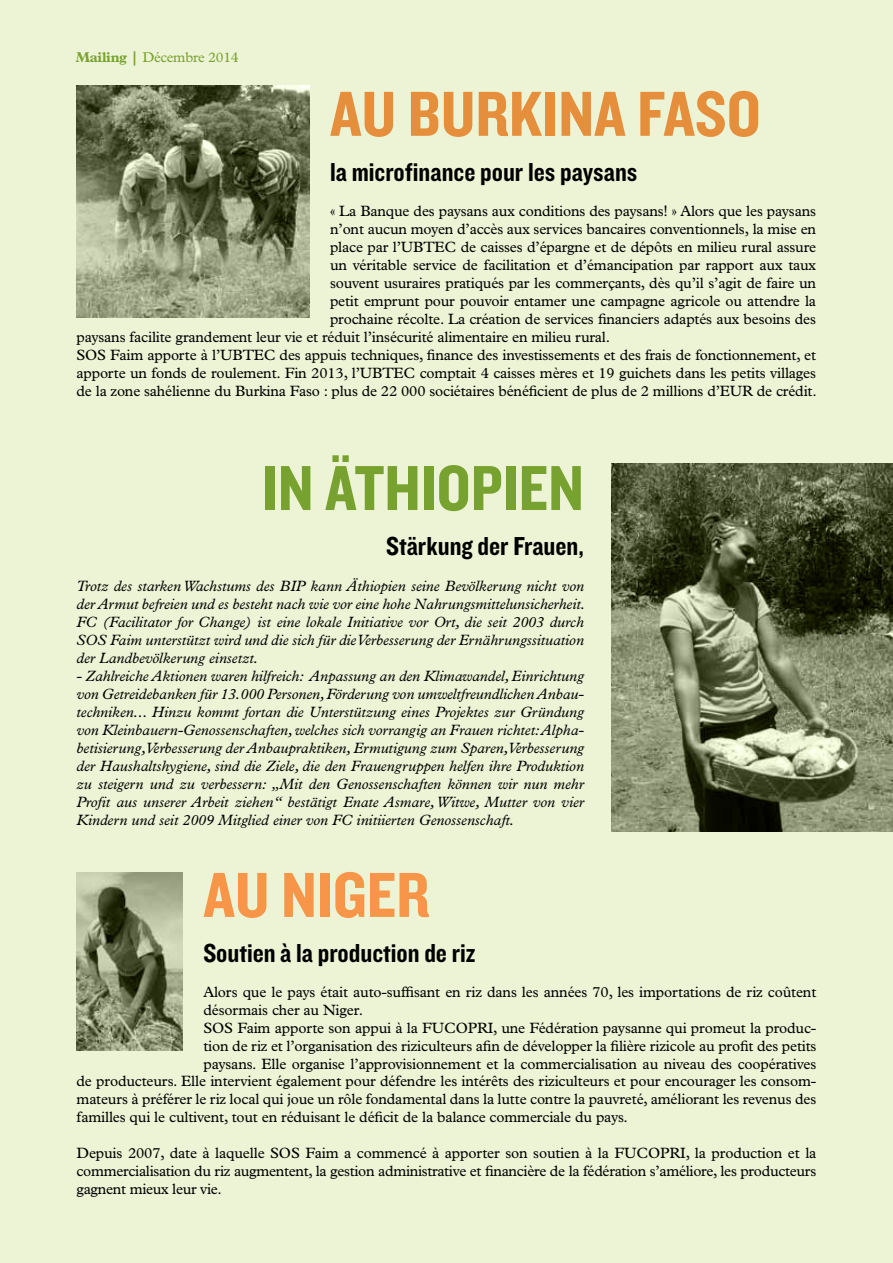
<style>
.page{position:relative;width:893px;height:1263px;background:#edf4d5}
.page>*{position:absolute;margin:0;border:0;box-sizing:border-box;transform-origin:0 0}
.t1{font:66px "Knockout HTF50 Welterweight";color:#f79548}
.t2{font:66px "Knockout HTF50 Welterweight";color:#78a22f}
.t3{font:27px "Knockout HTF50 Welterweight";color:#000}
.t4{font:15px/18px "Plantin Std";letter-spacing:-.01em;color:#000;text-align:justify}
.t5{font:italic 15px/18px "Plantin Std";color:#000;text-align:justify}
.t6{font:14.25px "Plantin Std";letter-spacing:-.02em;color:#78a22f}
.s1{font-weight:700}
</style>
<div class="page">
<img style="left:611px;top:463px;width:282px;height:368px">
<img style="left:77px;top:85px;width:232px;height:232px">
<img style="left:77px;top:872px;width:106px;height:178px">
<p class="t6" style="left:76px;top:49px;width:164px"><span class="s1">Mailing |</span> Décembre 2014</p>
<h1 class="t1" style="left:330px;top:79px;width:432px">AU Burkina Faso</h1>
<h2 class="t3" style="left:330px;top:158px;width:309px">la microfinance pour les paysans</h2>
<p class="t4" style="left:330px;top:202px;width:487px">« La Banque des paysans aux conditions des paysans! » Alors que les paysans</p>
<p class="t4" style="left:330px;top:220px;width:488px">n’ont aucun moyen d’accès aux services bancaires conventionnels, la mise en</p>
<p class="t4" style="left:330px;top:238px;width:488px">place par l’UBTEC de caisses d’épargne et de dépôts en milieu rural assure</p>
<p class="t4" style="left:330px;top:256px;width:488px">un véritable service de facilitation et d’émancipation par rapport aux taux</p>
<p class="t4" style="left:330px;top:274px;width:488px">souvent usuraires pratiqués par les commerçants, dès qu’il s’agit de faire un</p>
<p class="t4" style="left:330px;top:292px;width:488px">petit emprunt pour pouvoir entamer une campagne agricole ou attendre la</p>
<p class="t4" style="left:330px;top:310px;width:487px">prochaine récolte. La création de services financiers adaptés aux besoins des</p>
<p class="t4" style="left:77px;top:328px;width:535px">paysans facilite grandement leur vie et réduit l’insécurité alimentaire en milieu rural.</p>
<p class="t4" style="left:77px;top:346px;width:741px">SOS Faim apporte à l’UBTEC des appuis techniques, finance des investissements et des frais de fonctionnement, et</p>
<p class="t4" style="left:77px;top:364px;width:741px">apporte un fonds de roulement. Fin 2013, l’UBTEC comptait 4 caisses mères et 19 guichets dans les petits villages</p>
<p class="t4" style="left:77px;top:382px;width:742px">de la zone sahélienne du Burkina Faso : plus de 22 000 sociétaires bénéficient de plus de 2 millions d’EUR de crédit.</p>
<h1 class="t2" style="left:262px;top:454px;width:323px">In Äthiopien</h1>
<h2 class="t3" style="left:386px;top:532px;width:199px">Stärkung der Frauen,</h2>
<p class="t5" style="left:77px;top:577px;width:510px">Trotz des starken Wachstums des BIP kann Äthiopien seine Bevölkerung nicht von der Armut befreien und es besteht nach wie vor eine hohe Nahrungsmittelunsicherheit.<br>FC (Facilitator for Change) ist eine lokale Initiative vor Ort, die seit 2003 durch SOS Faim unterstützt wird und die sich für die Verbesserung der Ernährungssituation der Landbevölkerung einsetzt.</p>
<p class="t5" style="left:77px;top:667px;width:509px">- Zahlreiche Aktionen waren hilfreich: Anpassung an den Klimawandel, Einrichtung von Getreidebanken für 13.000 Personen, Förderung von umweltfreundlichen Anbau&shy;techniken... Hinzu kommt fortan die Unterstützung eines Projektes zur Gründung von Kleinbauern-Genossenschaften, welches sich vorrangig an Frauen richtet: Alpha&shy;betisierung, Verbesserung der Anbaupraktiken, Ermutigung zum Sparen, Verbesserung der Haushaltshygiene, sind die Ziele, die den Frauengruppen helfen ihre Produktion zu steigern und zu verbessern: „Mit den Genossenschaften können wir nun mehr Profit aus unserer Arbeit ziehen“ bestätigt Enate Asmare, Witwe, Mutter von vier Kindern und seit 2009 Mitglied einer von FC initiierten Genossenschaft.</p>
<h1 class="t1" style="left:203px;top:860px;width:228px">Au Niger</h1>
<h2 class="t3" style="left:203px;top:939px;width:274px">Soutien à la production de riz</h2>
<p class="t4" style="left:203px;top:983px;width:615px;text-align:left">Alors que le pays était auto-suffisant en riz dans les années 70, les importations de riz coûtent désormais cher au Niger.<br>SOS Faim apporte son appui à la FUCOPRI, une Fédération paysanne qui promeut la produc&shy;tion de riz et l’organisation des riziculteurs afin de développer la filière rizicole au profit des petits paysans. Elle organise l’approvisionnement et la commercialisation au niveau des coopératives</p>
<p class="t4" style="left:77px;top:1072px;width:741px">de producteurs. Elle intervient également pour défendre les intérêts des riziculteurs et pour encourager les consom&shy;mateurs à préférer le riz local qui joue un rôle fondamental dans la lutte contre la pauvreté, améliorant les revenus des familles qui le cultivent, tout en réduisant le déficit de la balance commerciale du pays.</p>
<p class="t4" style="left:77px;top:1144px;width:741px">Depuis 2007, date à laquelle SOS Faim a commencé à apporter son soutien à la FUCOPRI, la production et la commercialisation du riz augmentent, la gestion administrative et financière de la fédération s’améliore, les producteurs gagnent mieux leur vie.</p>
</div>
